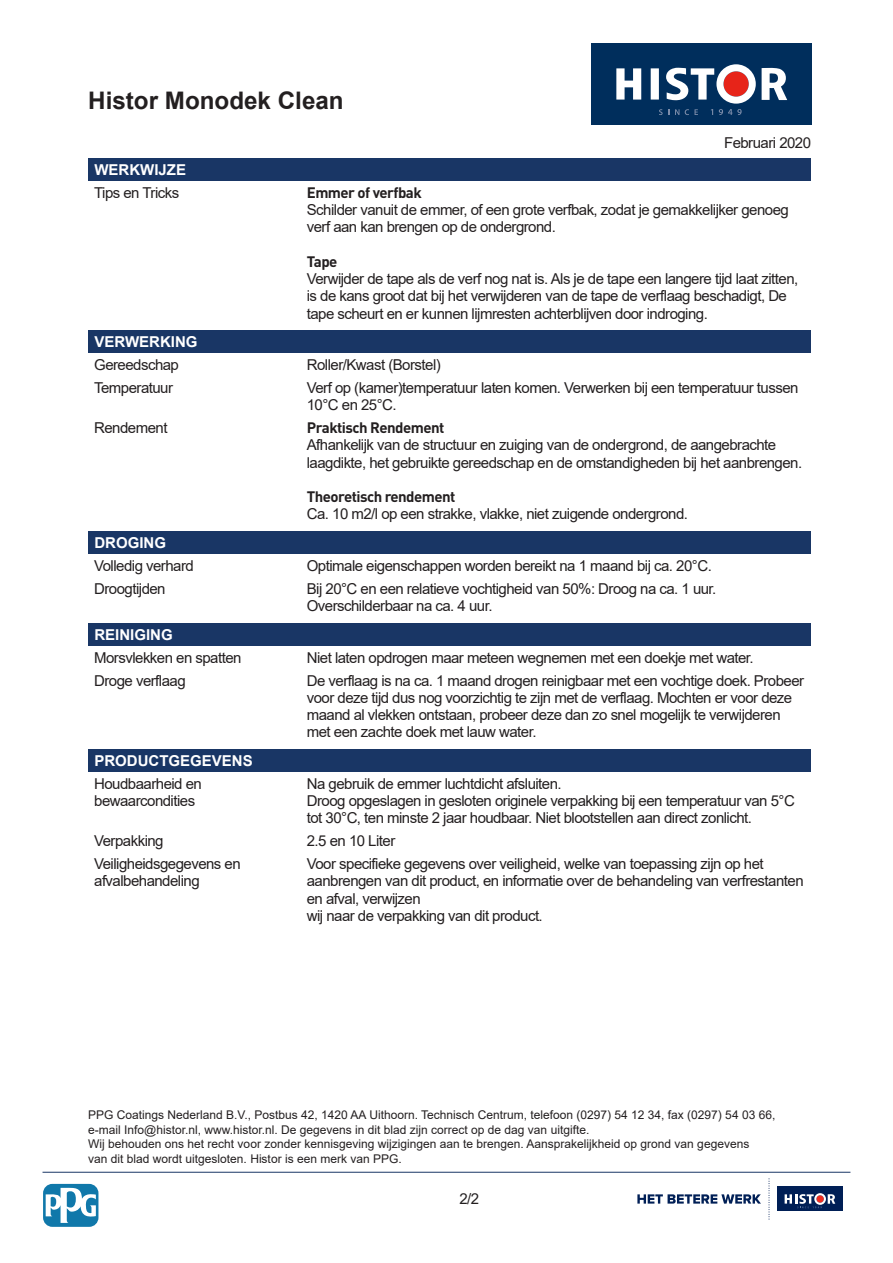
<style>
.page{position:relative;width:893px;height:1263px;background:#fff}
.page>*{position:absolute;margin:0;border:0;box-sizing:border-box;transform-origin:0 0}
.t1{font:700 24.15px "Arial";color:#231f20}
.BODY{font:15px/17.2px "Arial";letter-spacing:-.035em;color:#231f20}
.KOP{font:15px/17.2px "Arial";letter-spacing:-.035em;color:#231f20}
.TITEL{font:700 15px "Arial";color:#fff}
.t2{font:12px/14.4px "Arial";color:#231f20}
.s1{font-family:"DIN";font-weight:700}
</style>
<div class="page">
<div style="left:43px;top:1184px;width:55px;height:43px;background:#1078aa;border-radius:9px"></div>
<svg style="left:46px;top:1187px;width:50px;height:36px"></svg>
<div style="left:777px;top:1187px;width:65px;height:24px;background:#001f56"></div>
<svg style="left:785px;top:1193px;width:50px;height:15px"></svg>
<svg style="left:637px;top:1194px;width:124px;height:9px"></svg>
<svg style="left:769px;top:1179px;width:1px;height:40px"></svg>
<hr style="left:43px;top:1172px;width:807px;height:1px;background:#193665">
<div style="left:591px;top:43px;width:220px;height:82px;background:#002e5c"></div>
<div style="left:651px;top:68px;width:8px;height:32px;background:#fff"></div>
<svg style="left:616px;top:68px;width:25px;height:32px"></svg>
<svg style="left:762px;top:68px;width:25px;height:32px"></svg>
<svg style="left:659px;top:64px;width:97px;height:51px"></svg>
<div style="left:88px;top:158px;width:723px;height:23px;background:#193665"></div>
<div style="left:88px;top:330px;width:723px;height:23px;background:#193665"></div>
<div style="left:88px;top:531px;width:723px;height:23px;background:#193665"></div>
<div style="left:88px;top:623px;width:723px;height:23px;background:#193665"></div>
<div style="left:88px;top:749px;width:723px;height:23px;background:#193665"></div>
<h1 class="t1" style="left:88px;top:84px;width:257px">Histor Monodek Clean</h1>
<p class="BODY" style="left:724px;top:134px;width:89px">Februari 2020</p>
<p class="TITEL" style="left:94px;top:159px;width:93px">WERKWIJZE</p>
<p class="KOP" style="left:94px;top:184px;width:87px">Tips en Tricks</p>
<p class="BODY" style="left:307px;top:184px;width:484px"><span class="s1">Emmer of verfbak<br></span>Schilder vanuit de emmer, of een grote verfbak, zodat je gemakkelijker genoeg verf aan kan brengen op de ondergrond.</p>
<p class="BODY" style="left:307px;top:253px;width:493px"><span class="s1">Tape<br></span>Verwijder de tape als de verf nog nat is. Als je de tape een langere tijd laat zitten, is de kans groot dat bij het verwijderen van de tape de verflaag beschadigt, De tape scheurt en er kunnen lijmresten achterblijven door indroging.</p>
<p class="TITEL" style="left:94px;top:331px;width:105px">VERWERKING</p>
<p class="KOP" style="left:94px;top:356px;width:86px">Gereedschap</p>
<p class="BODY" style="left:307px;top:356px;width:135px">Roller/Kwast (Borstel)</p>
<p class="KOP" style="left:94px;top:379px;width:80px">Temperatuur</p>
<p class="BODY" style="left:307px;top:379px;width:493px">Verf op (kamer)temperatuur laten komen. Verwerken bij een temperatuur tussen<br>10°C en 25°C.</p>
<p class="KOP" style="left:94px;top:419px;width:75px">Rendement</p>
<p class="BODY" style="left:307px;top:419px;width:497px"><span class="s1">Praktisch Rendement<br></span>Afhankelijk van de structuur en zuiging van de ondergrond, de aangebrachte laagdikte, het gebruikte gereedschap en de omstandigheden bij het aanbrengen.</p>
<p class="BODY" style="left:307px;top:488px;width:383px"><span class="s1">Theoretisch rendement<br></span>Ca. 10 m2/l op een strakke, vlakke, niet zuigende ondergrond.</p>
<p class="TITEL" style="left:94px;top:532px;width:73px">DROGING</p>
<p class="KOP" style="left:94px;top:557px;width:101px">Volledig verhard</p>
<p class="BODY" style="left:307px;top:557px;width:407px">Optimale eigenschappen worden bereikt na 1 maand bij ca. 20°C.</p>
<p class="KOP" style="left:94px;top:580px;width:73px">Droogtijden</p>
<p class="BODY" style="left:307px;top:580px;width:411px">Bij 20°C en een relatieve vochtigheid van 50%: Droog na ca. 1 uur.<br>Overschilderbaar na ca. 4 uur.</p>
<p class="TITEL" style="left:94px;top:624px;width:80px">REINIGING</p>
<p class="KOP" style="left:94px;top:649px;width:149px">Morsvlekken en spatten</p>
<p class="BODY" style="left:307px;top:649px;width:448px">Niet laten opdrogen maar meteen wegnemen met een doekje met water.</p>
<p class="KOP" style="left:94px;top:672px;width:93px">Droge verflaag</p>
<p class="BODY" style="left:307px;top:672px;width:499px">De verflaag is na ca. 1 maand drogen reinigbaar met een vochtige doek. Probeer voor deze tijd dus nog voorzichtig te zijn met de verflaag. Mochten er voor deze maand al vlekken ontstaan, probeer deze dan zo snel mogelijk te verwijderen met een zachte doek met lauw water.</p>
<p class="TITEL" style="left:94px;top:750px;width:160px">PRODUCTGEGEVENS</p>
<p class="KOP" style="left:94px;top:775px;width:109px">Houdbaarheid en bewaarcondities</p>
<p class="BODY" style="left:307px;top:775px;width:490px">Na gebruik de emmer luchtdicht afsluiten.<br>Droog opgeslagen in gesloten originele verpakking bij een temperatuur van 5°C tot 30°C, ten minste 2 jaar houdbaar. Niet blootstellen aan direct zonlicht.</p>
<p class="KOP" style="left:94px;top:832px;width:71px">Verpakking</p>
<p class="BODY" style="left:307px;top:832px;width:90px">2.5 en 10 Liter</p>
<p class="KOP" style="left:94px;top:855px;width:148px">Veiligheidsgegevens en afvalbehandeling</p>
<p class="BODY" style="left:307px;top:855px;width:498px">Voor specifieke gegevens over veiligheid, welke van toepassing zijn op het aanbrengen van dit product, en informatie over de behandeling van verfrestanten en afval, verwijzen<br>wij naar de verpakking van dit product.</p>
<p class="t2" style="left:88px;top:1108px;width:689px">PPG Coatings Nederland B.V., Postbus 42, 1420 AA Uithoorn. Technisch Centrum, telefoon (0297) 54 12 34, fax (0297) 54 03 66, e-mail Info@histor.nl, www.histor.nl. De gegevens in dit blad zijn correct op de dag van uitgifte.<br>Wij behouden ons het recht voor zonder kennisgeving wijzigingen aan te brengen. Aansprakelijkheid op grond van gegevens<br>van dit blad wordt uitgesloten. Histor is een merk van PPG.</p>
<p class="BODY" style="left:459px;top:1190px;width:21px">2/2</p>
</div>
